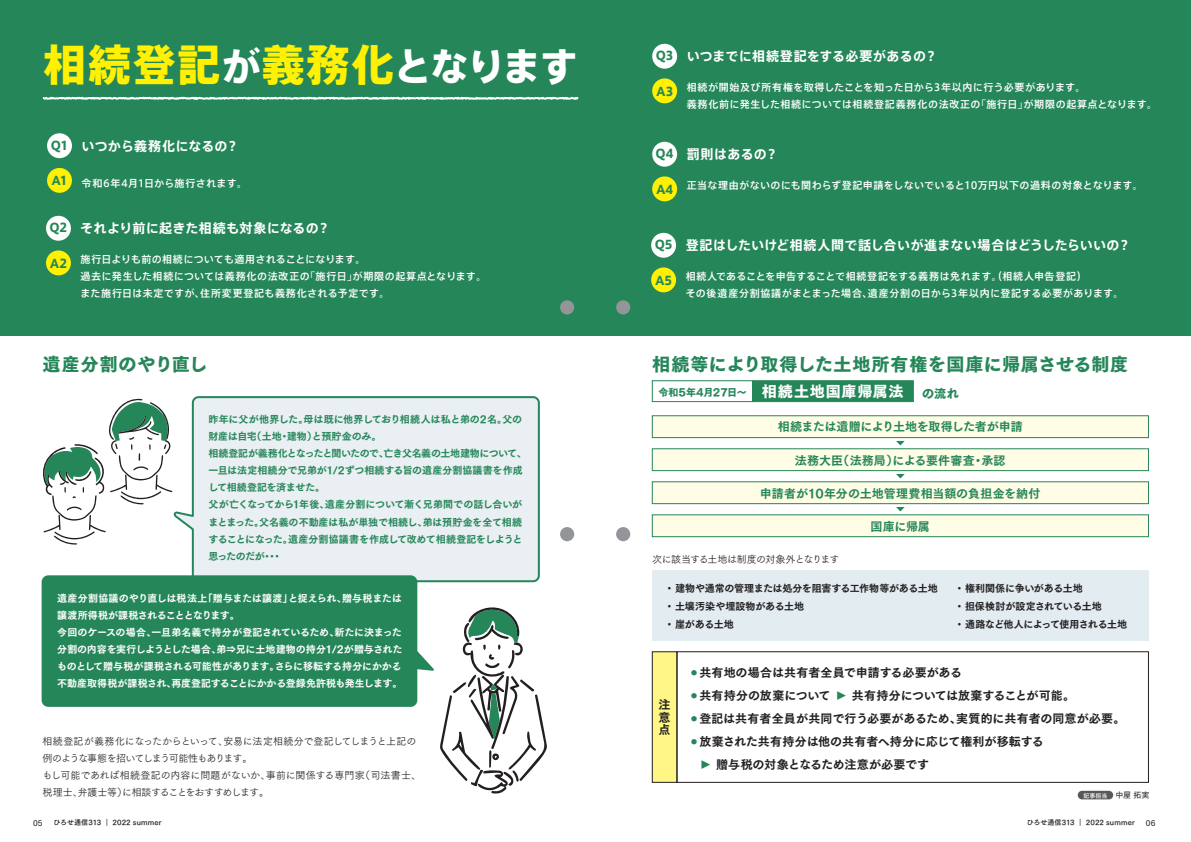
<style>
.page{position:relative;width:1191px;height:842px;background:#fff}
.page>*{position:absolute;margin:0;border:0;box-sizing:border-box;transform-origin:0 0}
.t1{font:800 43px "Axis Std";letter-spacing:.035em;color:#fff101}
.t2{font:18px "Tsuku Go Pro H";letter-spacing:.03em;color:#258659}
.t3{font:700 13px "Axis Std";letter-spacing:.015em;color:#fff}
.t4{font:12px/12.2px "Tsuku Go Pro E";letter-spacing:-.005em;color:#231f20;text-align:justify}
.t5{font:12px "Tsuku Go Pro E";letter-spacing:-.005em;color:#258659}
.t6{font:12px "Tsuku Go Pro E";letter-spacing:-.025em;color:#258659}
.t7{font:800 12px "Axis Std";letter-spacing:-.035em;color:#258659}
.t8{font:12px "Tsuku Go Pro H";color:#258659}
.t9{font:500 10px/17px "Axis Std";letter-spacing:.04em;color:#fff}
.t10{font:10px/17px "Tsuku Go Pro E";letter-spacing:-.025em;color:#258659}
.t11{font:10px/17px "Tsuku Go Pro E";letter-spacing:-.015em;color:#fff}
.t12{font:10px/17px "Tsuku Go Pro R";letter-spacing:-.035em;color:#231f20}
.t13{font:10px/18px "Tsuku Go Pro E";letter-spacing:-.02em;color:#231f20}
.t14{font:10px "Tsuku Go Pro R";letter-spacing:-.055em;color:#231f20}
.t15{font:10px "Tsuku Go Pro H";letter-spacing:-.01em;color:#258659}
.t16{font:8px "Tsuku Go Pro D";color:#231f20}
.t17{font:7px "Tsuku Go Pro B";letter-spacing:.01em;color:#231f20}
.t18{font:6px "Tsuku Go Pro B";color:#fff}
.s1{font-size:38.7px;color:#fff}
.s2{font-size:15px;color:#fff}
.s3{font-size:9px;color:#258659}
.s4{font-family:"Tsuku Go Pro D";font-size:8px;color:#231f20}
</style>
<div class="page">
<div style="left:0;top:0;width:1191px;height:335px;background:#258659"></div>
<div style="left:652px;top:651px;width:25px;height:132px;background:#fff685;border:1px solid #231f20"></div>
<svg style="left:173px;top:396px;width:367px;height:179px;background:#e5edf0"></svg>
<div style="left:652px;top:570px;width:496px;height:70px;background:#e2ecf1"></div>
<div style="left:1077px;top:791px;width:36px;height:8px;background:#57585a;border-radius:4px"></div>
<div style="left:676px;top:651px;width:473px;height:132px;border:1px solid #231f20"></div>
<div style="left:652px;top:415px;width:496px;height:23px;background:#fffde5;border:1px solid #258659"></div>
<div style="left:652px;top:448px;width:496px;height:23px;background:#fffde5;border:1px solid #258659"></div>
<div style="left:652px;top:481px;width:496px;height:23px;background:#fffde5;border:1px solid #258659"></div>
<div style="left:652px;top:514px;width:496px;height:23px;background:#fffde5;border:1px solid #258659"></div>
<svg style="left:896px;top:441px;width:8px;height:4px"></svg>
<svg style="left:896px;top:474px;width:8px;height:4px"></svg>
<svg style="left:896px;top:507px;width:8px;height:4px"></svg>
<div style="left:652px;top:380px;width:101px;height:22px;background:#fff;border:1px solid #258659"></div>
<div style="left:752px;top:380px;width:162px;height:22px;background:#258659;border:1px solid #258659"></div>
<svg style="left:43px;top:398px;width:129px;height:147px"></svg>
<div style="left:43px;top:576px;width:373px;height:130px;background:#258659;border-radius:6px"></div>
<div style="left:42px;top:575px;width:375px;height:132px;border:2px solid #258659;border-radius:6px"></div>
<svg style="left:397px;top:550px;width:150px;height:244px"></svg>
<div style="left:47px;top:133px;width:25px;height:25px;background:#fff;border-radius:50%"></div>
<div style="left:47px;top:168px;width:25px;height:25px;background:#fff101;border-radius:50%"></div>
<div style="left:46px;top:216px;width:25px;height:25px;background:#fff;border-radius:50%"></div>
<div style="left:46px;top:250px;width:25px;height:25px;background:#fff101;border-radius:50%"></div>
<div style="left:652px;top:44px;width:25px;height:25px;background:#fff;border-radius:50%"></div>
<div style="left:652px;top:78px;width:25px;height:25px;background:#fff101;border-radius:50%"></div>
<div style="left:652px;top:142px;width:25px;height:25px;background:#fff;border-radius:50%"></div>
<div style="left:652px;top:176px;width:25px;height:25px;background:#fff101;border-radius:50%"></div>
<div style="left:651px;top:233px;width:25px;height:25px;background:#fff;border-radius:50%"></div>
<div style="left:651px;top:267px;width:25px;height:25px;background:#fff101;border-radius:50%"></div>
<svg style="left:42px;top:96px;width:537px;height:4px"></svg>
<div style="left:616px;top:300px;width:14px;height:14px;background:#939598;border-radius:50%"></div>
<div style="left:616px;top:527px;width:14px;height:14px;background:#939598;border-radius:50%"></div>
<div style="left:560px;top:300px;width:14px;height:14px;background:#939598;border-radius:50%"></div>
<div style="left:560px;top:527px;width:14px;height:14px;background:#939598;border-radius:50%"></div>
<h1 class="t1" style="left:44px;top:32px;width:536px">相続登記<span class="s1">が</span>義務化<span class="s1">となります</span></h1>
<p class="t7" style="left:51px;top:136px;width:19px">Q1</p>
<p class="t7" style="left:52px;top:172px;width:17px">A1</p>
<p class="t7" style="left:50px;top:218px;width:19px">Q2</p>
<p class="t7" style="left:50px;top:254px;width:19px">A2</p>
<h3 class="t3" style="left:82px;top:136px;width:159px">いつから義務化になるの？</h3>
<p class="t9" style="left:82px;top:174px;width:167px">令和6年4月1日から施行されます。</p>
<h3 class="t3" style="left:81px;top:218px;width:251px">それより前に起きた相続も対象になるの？</h3>
<p class="t9" style="left:81px;top:250px;width:407px">施行日よりも前の相続についても適用されることになります。<br>過去に発生した相続については義務化の法改正の「施行日」が期限の起算点となります。また施行日は未定ですが、住所変更登記も義務化される予定です。</p>
<h2 class="t2" style="left:43px;top:354px;width:166px">遺産分割のやり直し</h2>
<p class="t10" style="left:208px;top:410px;width:320px">昨年に父が他界した。母は既に他界しており相続人は私と弟の2名。父の財産は自宅（土地・建物）と預貯金のみ。<br>相続登記が義務化となったと聞いたので、亡き父名義の土地建物について、一旦は法定相続分で兄弟が1/2ずつ相続する旨の遺産分割協議書を作成して相続登記を済ませた。<br>父が亡くなってから1年後、遺産分割について漸く兄弟間での話し合いがまとまった。父名義の不動産は私が単独で相続し、弟は預貯金を全て相続することになった。遺産分割協議書を作成して改めて相続登記をしようと思ったのだが・・・</p>
<p class="t11" style="left:57px;top:589px;width:347px">遺産分割協議のやり直しは税法上「贈与または譲渡」と捉えられ、贈与税または譲渡所得税が課税されることとなります。<br>今回のケースの場合、一旦弟名義で持分が登記されているため、新たに決まった分割の内容を実行しようとした場合、弟⇒兄に土地建物の持分1/2が贈与されたものとして贈与税が課税される可能性があります。さらに移転する持分にかかる不動産取得税が課税され、再度登記することにかかる登録免許税も発生します。</p>
<p class="t12" style="left:43px;top:731px;width:380px">相続登記が義務化になったからといって、安易に法定相続分で登記してしまうと上記の例のような事態を招いてしまう可能性もあります。<br>もし可能であれば相続登記の内容に問題がないか、事前に関係する専門家（司法書士、税理士、弁護士等）に相談することをおすすめします。</p>
<p class="t7" style="left:656px;top:46px;width:19px">Q3</p>
<p class="t7" style="left:656px;top:82px;width:19px">A3</p>
<h3 class="t3" style="left:686px;top:46px;width:252px">いつまでに相続登記をする必要があるの？</h3>
<p class="t9" style="left:686px;top:78px;width:472px">相続が開始及び所有権を取得したことを知った日から3年以内に行う必要があります。<br>義務化前に発生した相続については相続登記義務化の法改正の「施行日」が期限の起算点となります。</p>
<p class="t7" style="left:655px;top:144px;width:20px">Q4</p>
<p class="t7" style="left:656px;top:180px;width:19px">A4</p>
<h3 class="t3" style="left:686px;top:144px;width:93px">罰則はあるの？</h3>
<p class="t9" style="left:686px;top:176px;width:457px">正当な理由がないのにも関わらず登記申請をしないでいると10万円以下の過料の対象となります。</p>
<p class="t7" style="left:654px;top:235px;width:19px">Q5</p>
<p class="t7" style="left:655px;top:271px;width:19px">A5</p>
<h3 class="t3" style="left:685px;top:235px;width:447px">登記はしたいけど相続人間で話し合いが進まない場合はどうしたらいいの？</h3>
<p class="t9" style="left:685px;top:267px;width:439px">相続人であることを申告することで相続登記をする義務は免れます。（相続人申告登記）<br>その後遺産分割協議がまとまった場合、遺産分割の日から3年以内に登記する必要があります。</p>
<h2 class="t2" style="left:652px;top:354px;width:477px">相続等により取得した土地所有権を国庫に帰属させる制度</h2>
<p class="t8" style="left:922px;top:387px;width:38px">の流れ</p>
<p class="t15" style="left:658px;top:386px;width:246px">令和5年4月27日～ <span class="s2">相続土地国庫帰属法</span></p>
<p class="t6" style="left:777px;top:416px;width:246px">相続または遺贈により土地を取得した者が申請</p>
<p class="t5" style="left:795px;top:450px;width:212px">法務大臣（法務局）による要件審査・承認</p>
<p class="t5" style="left:760px;top:483px;width:282px">申請者が10年分の土地管理費相当額の負担金を納付</p>
<p class="t5" style="left:870px;top:515px;width:61px">国庫に帰属</p>
<p class="t14" style="left:652px;top:551px;width:189px">次に該当する土地は制度の対象外となります</p>
<p class="t13" style="left:664px;top:578px;width:275px">・ 建物や通常の管理または処分を阻害する工作物等がある土地・ 土壌汚染や埋設物がある土地<br>・ 崖がある土地</p>
<p class="t13" style="left:954px;top:578px;width:174px">・ 権利関係に争いがある土地<br>・ 担保検討が設定されている土地<br>・ 通路など他人によって使用される土地</p>
<p class="t4" style="left:691px;top:665px;width:272px"><sup>●</sup> 共有地の場合は共有者全員で申請する必要がある</p>
<p class="t4" style="left:691px;top:688px;width:385px"><sup>●</sup> 共有持分の放棄について <span class="s3">▶</span> 共有持分については放棄することが可能。</p>
<p class="t4" style="left:691px;top:711px;width:435px"><sup>●</sup> 登記は共有者全員が共同で行う必要があるため、実質的に共有者の同意が必要。</p>
<p class="t4" style="left:699px;top:729px;width:346px;line-height:23px;text-indent:-8px"><sup>●</sup> 放棄された共有持分は他の共有者へ持分に応じて権利が移転する<span class="s3">▶</span> 贈与税の対象となるため注意が必要です</p>
<p class="t4" style="left:658px;top:697px;width:13px">注意点</p>
<p class="t18" style="left:1083px;top:790px;width:68px">記事担当 <span class="s4">中屋 拓実</span></p>
<p class="t16" style="left:33px;top:816px;width:11px">05</p>
<p class="t17" style="left:54px;top:816px;width:109px">ひろせ通信313 ｜ 2022 summer</p>
<p class="t17" style="left:1027px;top:816px;width:109px">ひろせ通信313 ｜ 2022 summer</p>
<p class="t16" style="left:1146px;top:816px;width:11px">06</p>
</div>
